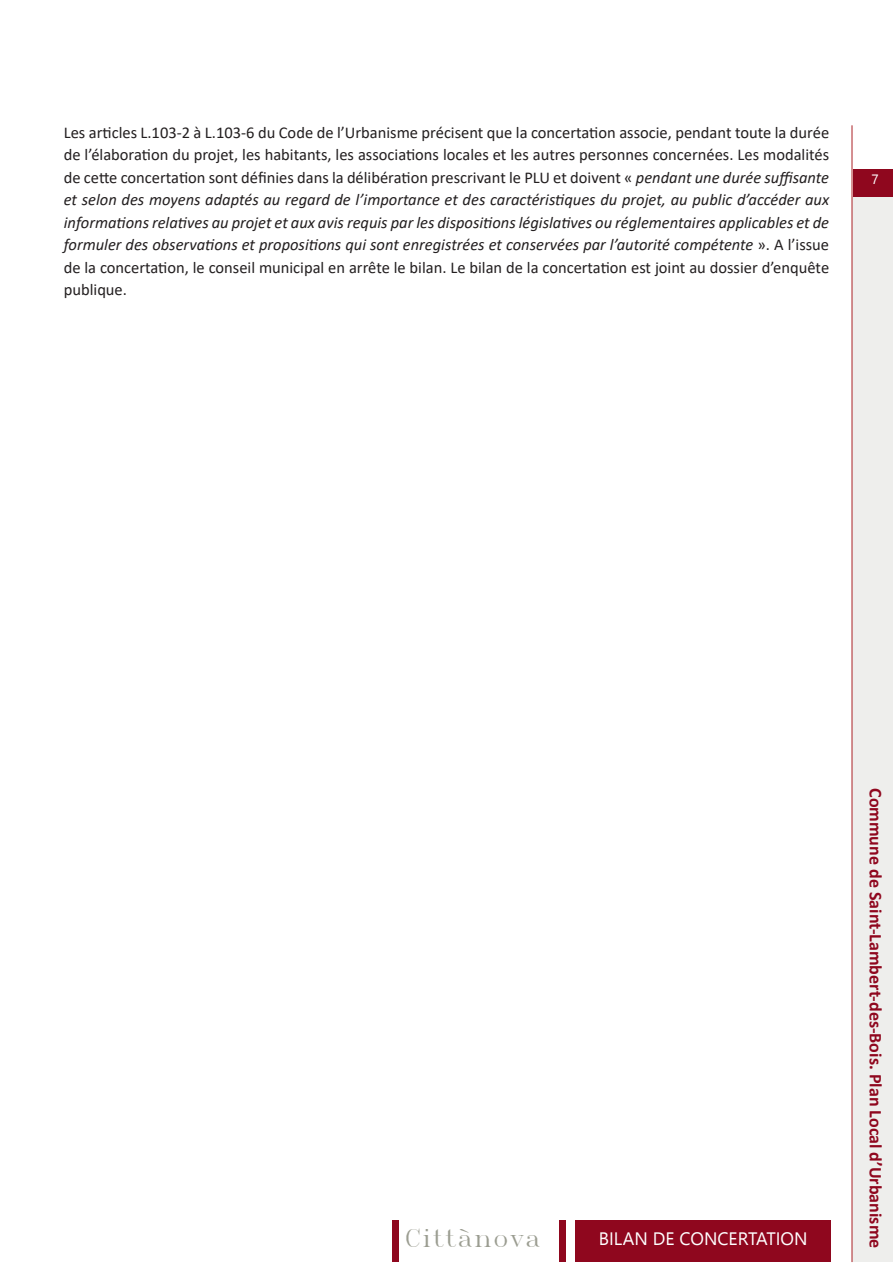
<style>
.page{position:relative;width:893px;height:1263px;background:#fff}
.page>*{position:absolute;margin:0;border:0;box-sizing:border-box;transform-origin:0 0}
.t1{font:24px "Roman T";letter-spacing:-.01em;color:#9b9d91}
.t2{font:700 18px "Calibri";color:#8f071e}
.t3{font:18px "Nirmala UI";color:#fff}
.t4{font:16.5px/22.5px "Calibri";color:#231f20;text-align:justify}
.t5{font:13.5px "Nirmala UI";color:#fff}
.s1{font-style:italic}
</style>
<div class="page">
<div style="left:576px;top:1220px;width:255px;height:42px;background:#8f071e"></div>
<div style="left:559px;top:1220px;width:6px;height:42px;background:#8f071e"></div>
<div style="left:392px;top:1220px;width:7px;height:42px;background:#8f071e"></div>
<div style="left:852px;top:196px;width:41px;height:1066px;background:#eeeeec"></div>
<hr style="left:852px;top:126px;width:1px;height:1135px;background:#ab2126">
<div style="left:853px;top:169px;width:40px;height:27px;background:#8f071e"></div>
<p class="t4" style="left:64px;top:121px;width:767px">Les articles L.103-2 à L.103-6 du Code de l’Urbanisme précisent que la concertation associe, pendant toute la durée de l’élaboration du projet, les habitants, les associations locales et les autres personnes concernées. Les modalités de cette concertation sont définies dans la délibération prescrivant le PLU et doivent « <span class="s1">pendant une durée suffisante et selon des moyens adaptés au regard de l’importance et des caractéristiques du projet, au public d’accéder aux informations relatives au projet et aux avis requis par les dispositions législatives ou réglementaires applicables et de formuler des observations et propositions qui sont enregistrées et conservées par l’autorité compétente</span> ». A l’issue de la concertation, le conseil municipal en arrête le bilan. Le bilan de la concertation est joint au dossier d’enquête publique.</p>
<p class="t5" style="left:871px;top:169px;width:9px">7</p>
<h1 class="t1" style="left:404px;top:1222px;width:139px">Cittànova</h1>
<p class="t3" style="left:599px;top:1224px;width:210px">BILAN DE CONCERTATION</p>
<p class="t2" style="left:889px;top:788px;width:462px;rotate:90deg">Commune de Saint-Lambert-des-Bois. Plan Local d’Urbanisme</p>
</div>
